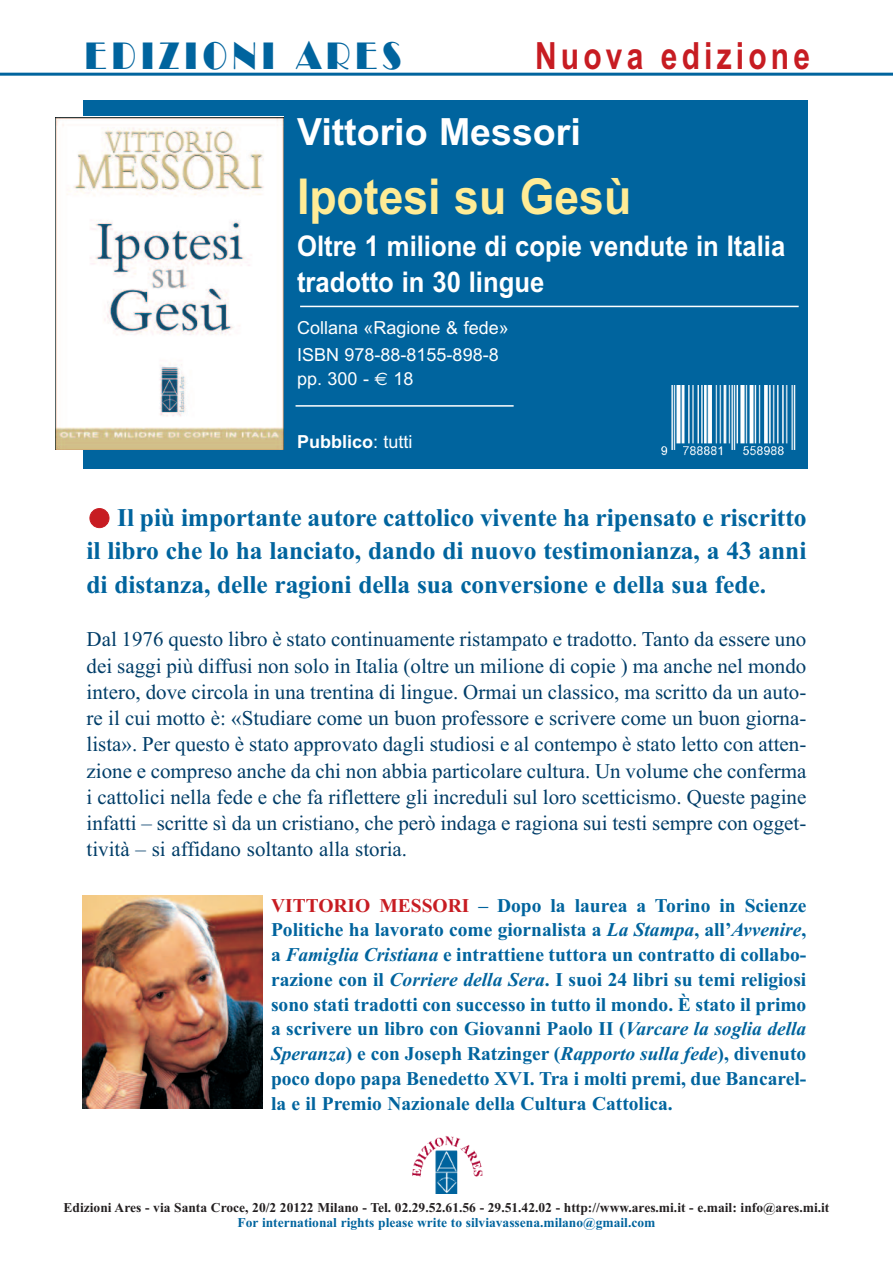
<style>
.page{position:relative;width:893px;height:1263px;background:#fff}
.page>*{position:absolute;margin:0;border:0;box-sizing:border-box;transform-origin:0 0}
.t1{font:700 49.5px "Arial";color:#ffec96;scale:.9 1}
.t2{font:700 37.5px "Arial";color:#fff}
.t3{font:700 37.5px "Arial";letter-spacing:.14em;color:#c71c22;scale:.8 1}
.t4{font:37.5px "Broadway BT";letter-spacing:.175em;color:#00649e;scale:.8 1}
.t5{font:700 28.5px/36px "Arial";color:#fff;scale:.9 1}
.t6{font:700 25.5px/33.8px "Times New Roman";letter-spacing:-.005em;color:#00649e;text-align:justify}
.t7{font:21px/26.2px "Times New Roman";color:#003d68;text-align:justify}
.t8{font:700 19.5px/24.8px "Times New Roman";color:#00649e;text-align:justify}
.t9{font:18px/27px "Arial";color:#fff}
.t10{font:700 18px "Arial";color:#fff}
.t11{font:700 13.5px "Times New Roman";color:#231f20}
.t12{font:700 13.5px "Times New Roman";color:#00649e}
.s1{font-family:"Euro Sans"}
.s2{font-weight:400}
.s3{color:#c71c22}
.s4{font-style:italic}
</style>
<div class="page">
<div style="left:83px;top:100px;width:725px;height:369px;background:#00649e"></div>
<img style="left:412px;top:1136px;width:71px;height:41px">
<img style="left:434px;top:1150px;width:25px;height:44px">
<hr style="left:0;top:73px;width:893px;height:3px;background:#00649e">
<hr style="left:300px;top:306px;width:499px;height:1px;background:#fff">
<hr style="left:296px;top:405px;width:218px;height:2px;background:#fff">
<img style="left:661px;top:386px;width:135px;height:70px">
<img style="left:83px;top:895px;width:179px;height:214px">
<div style="left:41px;top:116px;width:243px;height:334px;background:#fff"></div>
<img style="left:55px;top:117px;width:228px;height:333px">
<h2 class="t4" style="left:85px;top:34px;width:398px">EDIZIONI ARES</h2>
<h2 class="t3" style="left:535px;top:34px;width:345px">Nuova edizione</h2>
<h2 class="t2" style="left:297px;top:110px;width:285px">Vittorio Messori</h2>
<h1 class="t1" style="left:297px;top:168px;width:373px">Ipotesi su Gesù</h1>
<h3 class="t5" style="left:297px;top:228px;width:544px">Oltre 1 milione di copie vendute in Italia tradotto in 30 lingue</h3>
<p class="t9" style="left:297px;top:314px;width:213px">Collana «Ragione &amp; fede»<br>ISBN 978-88-8155-898-8</p>
<p class="t9" style="left:297px;top:365px;width:118px">pp. 300 - <span class="s1">€</span> 18</p>
<p class="t10" style="left:297px;top:431px;width:117px">Pubblico<span class="s2">: tutti</span></p>
<p class="t6" style="left:87px;top:500px;width:721px"><span class="s3">●</span> Il più importante autore cattolico vivente ha ripensato e riscritto il libro che lo ha lanciato, dando di nuovo testimonianza, a 43 anni di distanza, delle ragioni della sua conversione e della sua fede.</p>
<p class="t7" style="left:87px;top:626px;width:721px">Dal 1976 questo libro è stato continuamente ristampato e tradotto. Tanto da essere uno dei saggi più diffusi non solo in Italia (oltre un milione di copie ) ma anche nel mondo intero, dove circola in una trentina di lingue. Ormai un classico, ma scritto da un auto&shy;re il cui motto è: «Studiare come un buon professore e scrivere come un buon giorna&shy;lista». Per questo è stato approvato dagli studiosi e al contempo è stato letto con atten&shy;zione e compreso anche da chi non abbia particolare cultura. Un volume che conferma i cattolici nella fede e che fa riflettere gli increduli sul loro scetticismo. Queste pagine infatti – scritte sì da un cristiano, che però indaga e ragiona sui testi sempre con ogget&shy;tività – si affidano soltanto alla storia.</p>
<p class="t8" style="left:271px;top:892px;width:537px"><span class="s3">VITTORIO MESSORI</span> – Dopo la laurea a Torino in Scienze Politiche ha lavorato come giornalista a <span class="s4">La Stampa</span>, all’<span class="s4">Avvenire</span>, a <span class="s4">Famiglia Cristiana</span> e intrattiene tuttora un contratto di collabo&shy;razione con il <span class="s4">Corriere della Sera</span>. I suoi 24 libri su temi religiosi sono stati tradotti con successo in tutto il mondo. È stato il primo a scrivere un libro con Giovanni Paolo II (<span class="s4">Varcare la soglia della Speranza</span>) e con Joseph Ratzinger (<span class="s4">Rapporto sulla fede</span>), divenuto poco dopo papa Benedetto XVI. Tra i molti premi, due Bancarel&shy;la e il Premio Nazionale della Cultura Cattolica.</p>
<p class="t11" style="left:64px;top:1199px;width:767px">Edizioni Ares - via Santa Croce, 20/2 20122 Milano - Tel. 02.29.52.61.56 - 29.51.42.02 - http://www.ares.mi.it - e.mail: info@ares.mi.it</p>
<p class="t12" style="left:238px;top:1214px;width:419px">For international rights please write to silviavassena.milano@gmail.com</p>
</div>
